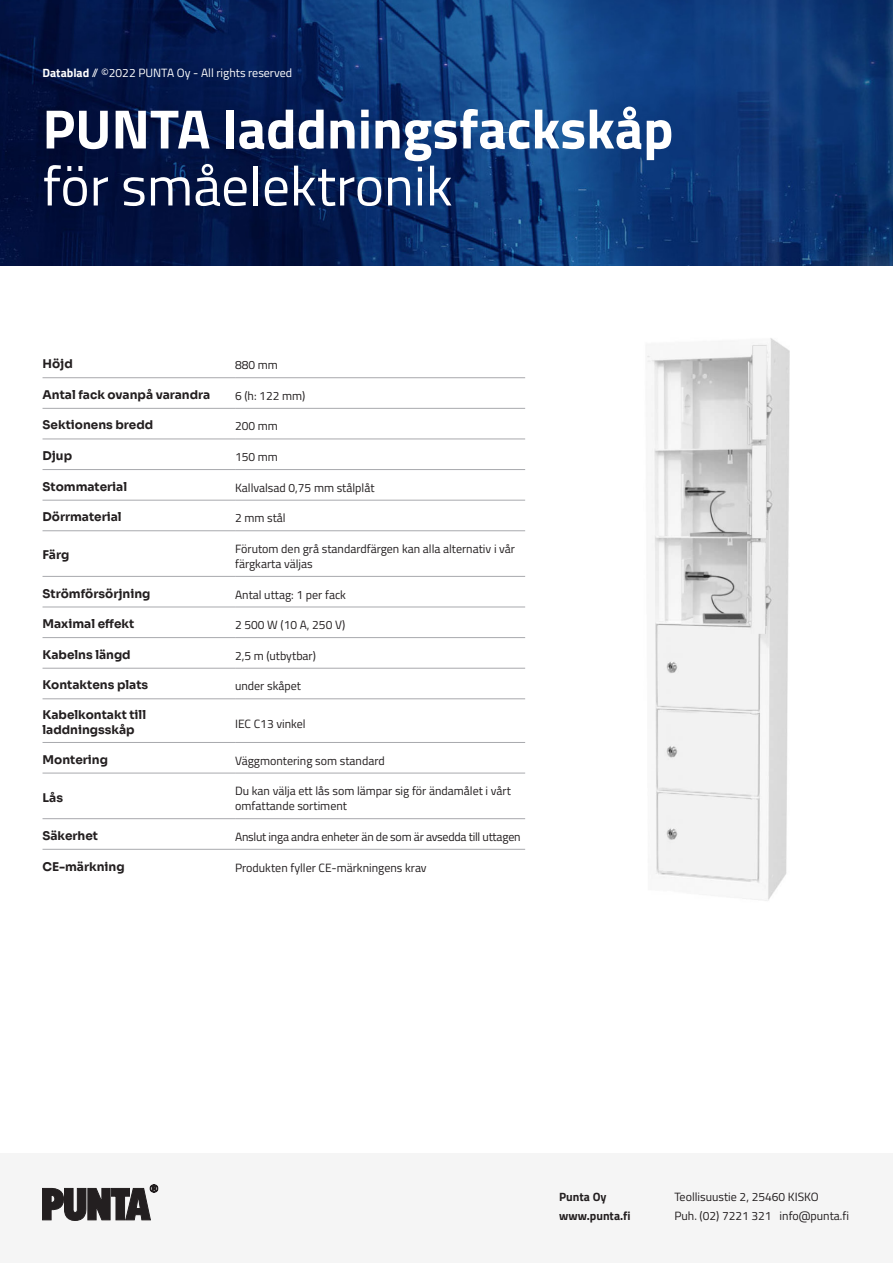
<style>
.page{position:relative;width:893px;height:1263px;background:#fff}
.page>*{position:absolute;margin:0;border:0;box-sizing:border-box;transform-origin:0 0}
.t1{font:700 55.5px "Titillium Web";color:#fff}
.t2{font:55.5px "Titillium Web";color:#fff}
.t3{font:12px/15px "Titillium Web";color:#231f20}
.t4{font:12px/15px "Sora";color:#231f20}
.t5{font:12px "Titillium Web";letter-spacing:-.02em;color:#231f20}
.t6{font:12px "Titillium Web";color:#fff}
.t7{font:700 12px/19px "Titillium Web";color:#231f20}
.s1{font-weight:700}
</style>
<div class="page">
<div style="left:0;top:1153px;width:893px;height:110px;background:#f5f5f5"></div>
<svg style="left:43px;top:1184px;width:115px;height:37px"></svg>
<img style="left:647px;top:338px;width:143px;height:563px">
<img style="left:0;top:0;width:893px;height:266px">
<hr style="left:43px;top:377px;width:192px;height:1px;background:#a8a9ad">
<hr style="left:235px;top:377px;width:290px;height:1px;background:#a8a9ad">
<hr style="left:43px;top:408px;width:192px;height:1px;background:#a8a9ad">
<hr style="left:235px;top:408px;width:290px;height:1px;background:#a8a9ad">
<hr style="left:43px;top:469px;width:192px;height:1px;background:#a8a9ad">
<hr style="left:235px;top:469px;width:290px;height:1px;background:#a8a9ad">
<hr style="left:43px;top:500px;width:192px;height:1px;background:#a8a9ad">
<hr style="left:235px;top:500px;width:290px;height:1px;background:#a8a9ad">
<hr style="left:43px;top:530px;width:192px;height:1px;background:#a8a9ad">
<hr style="left:235px;top:530px;width:290px;height:1px;background:#a8a9ad">
<hr style="left:43px;top:576px;width:192px;height:1px;background:#a8a9ad">
<hr style="left:235px;top:576px;width:290px;height:1px;background:#a8a9ad">
<hr style="left:43px;top:607px;width:192px;height:1px;background:#a8a9ad">
<hr style="left:235px;top:607px;width:290px;height:1px;background:#a8a9ad">
<hr style="left:43px;top:637px;width:192px;height:1px;background:#a8a9ad">
<hr style="left:235px;top:637px;width:290px;height:1px;background:#a8a9ad">
<hr style="left:43px;top:668px;width:192px;height:1px;background:#a8a9ad">
<hr style="left:235px;top:668px;width:290px;height:1px;background:#a8a9ad">
<hr style="left:43px;top:698px;width:192px;height:1px;background:#a8a9ad">
<hr style="left:235px;top:698px;width:290px;height:1px;background:#a8a9ad">
<hr style="left:43px;top:742px;width:192px;height:1px;background:#a8a9ad">
<hr style="left:235px;top:742px;width:290px;height:1px;background:#a8a9ad">
<hr style="left:43px;top:773px;width:192px;height:1px;background:#a8a9ad">
<hr style="left:235px;top:773px;width:290px;height:1px;background:#a8a9ad">
<hr style="left:43px;top:818px;width:192px;height:1px;background:#a8a9ad">
<hr style="left:235px;top:818px;width:290px;height:1px;background:#a8a9ad">
<hr style="left:43px;top:849px;width:192px;height:1px;background:#a8a9ad">
<hr style="left:235px;top:849px;width:290px;height:1px;background:#a8a9ad">
<hr style="left:43px;top:439px;width:192px;height:1px;background:#a8a9ad">
<hr style="left:235px;top:439px;width:290px;height:1px;background:#a8a9ad">
<p class="t6" style="left:43px;top:64px;width:251px"><span class="s1">Datablad</span> // ©2022 PUNTA Oy - All rights reserved</p>
<h1 class="t1" style="left:43px;top:87px;width:632px">PUNTA laddningsfackskåp</h1>
<h1 class="t2" style="left:43px;top:145px;width:412px">för småelektronik</h1>
<p class="t4" style="left:43px;top:355px;width:32px">Höjd</p>
<p class="t3" style="left:235px;top:357px;width:44px">880 mm</p>
<p class="t4" style="left:43px;top:386px;width:169px">Antal fack ovanpå varandra</p>
<p class="t3" style="left:235px;top:388px;width:72px">6 (h: 122 mm)</p>
<p class="t4" style="left:43px;top:417px;width:112px">Sektionens bredd</p>
<p class="t3" style="left:235px;top:418px;width:44px">200 mm</p>
<p class="t4" style="left:43px;top:447px;width:31px">Djup</p>
<p class="t3" style="left:235px;top:449px;width:44px">150 mm</p>
<p class="t4" style="left:43px;top:478px;width:86px">Stommaterial</p>
<p class="t3" style="left:235px;top:479px;width:141px">Kallvalsad 0,75 mm stålplåt</p>
<p class="t4" style="left:43px;top:508px;width:81px">Dörrmaterial</p>
<p class="t3" style="left:235px;top:510px;width:52px">2 mm stål</p>
<p class="t4" style="left:43px;top:547px;width:28px">Färg</p>
<p class="t3" style="left:235px;top:541px;width:281px">Förutom den grå standardfärgen kan alla alternativ i vår färgkarta väljas</p>
<p class="t4" style="left:43px;top:585px;width:109px">Strömförsörjning</p>
<p class="t3" style="left:235px;top:586px;width:112px">Antal uttag: 1 per fack</p>
<p class="t4" style="left:43px;top:615px;width:93px">Maximal effekt</p>
<p class="t3" style="left:235px;top:617px;width:112px">2 500 W (10 A, 250 V)</p>
<p class="t4" style="left:43px;top:646px;width:90px">Kabelns längd</p>
<p class="t3" style="left:235px;top:647px;width:82px">2,5 m (utbytbar)</p>
<p class="t4" style="left:43px;top:676px;width:107px">Kontaktens plats</p>
<p class="t3" style="left:235px;top:678px;width:67px">under skåpet</p>
<p class="t4" style="left:43px;top:706px;width:105px">Kabelkontakt till laddningsskåp</p>
<p class="t3" style="left:235px;top:715px;width:72px">IEC C13 vinkel</p>
<p class="t4" style="left:43px;top:751px;width:67px">Montering</p>
<p class="t3" style="left:235px;top:752px;width:151px">Väggmontering som standard</p>
<p class="t4" style="left:43px;top:789px;width:22px">Lås</p>
<p class="t3" style="left:235px;top:783px;width:277px">Du kan välja ett lås som lämpar sig för ändamålet i vårt omfattande sortiment</p>
<p class="t4" style="left:43px;top:827px;width:57px">Säkerhet</p>
<p class="t5" style="left:235px;top:828px;width:287px">Anslut inga andra enheter än de som är avsedda till uttagen</p>
<p class="t4" style="left:43px;top:858px;width:84px">CE-märkning</p>
<p class="t3" style="left:235px;top:859px;width:193px">Produkten fyller CE-märkningens krav</p>
<p class="t7" style="left:559px;top:1187px;width:73px">Punta Oy www.punta.fi</p>
<p class="t3" style="left:674px;top:1187px;width:176px;line-height:19px">Teollisuustie 2, 25460 KISKO<br>Puh. (02) 7221 321 info@punta.fi</p>
</div>
